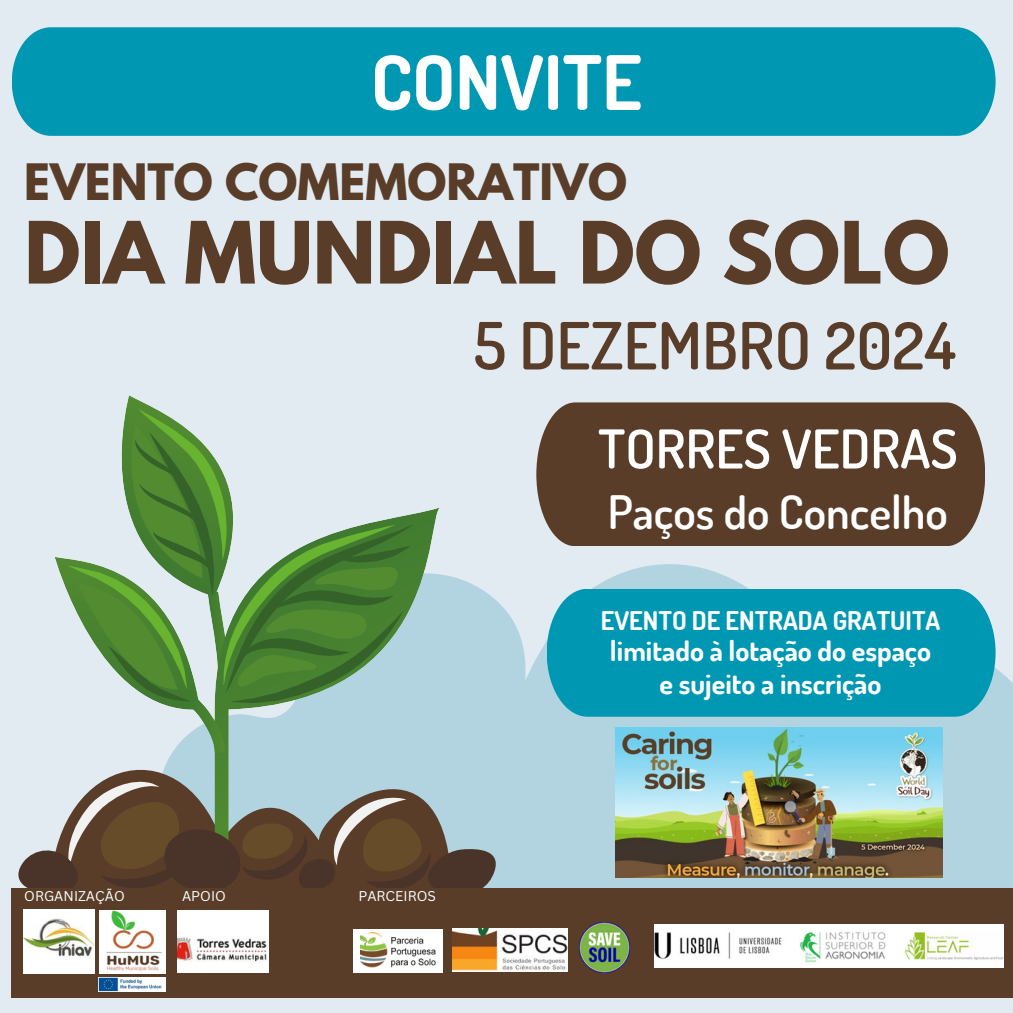
<style>
.page{position:relative;width:1013px;height:1013px;background:#fff}
.page>*{position:absolute;margin:0;border:0;box-sizing:border-box;transform-origin:0 0}
.t1{font:700 76px "League Spartan";color:#593d29}
.t2{font:700 75px "Dosis";color:#fff}
.t3{font:600 65px "Dosis";color:#593d29}
.t4{font:600 53.5px "Dosis";color:#fff}
.t5{font:600 46px "Dosis";color:#fff}
.t6{font:700 44.5px "League Spartan";color:#593d29}
.t7{font:700 28.12px/32.2px "Dosis";color:#fff;text-align:center}
.t8{font:700 25.75px "Dosis";color:#fff}
.t9{font:13.75px "Canva Sans";color:#fff}
</style>
<div class="page">
<div style="left:0;top:0;width:1012px;height:1012px;background:#e3ebf2"></div>
<svg style="left:440px;top:564px;width:572px;height:324px;fill:#b1d4e0"></svg>
<div style="left:451px;top:752px;width:201px;height:136px;background:#b1d4e0"></div>
<svg style="left:102px;top:719px;width:349px;height:62px;fill:#b1d4e0"></svg>
<svg style="left:214px;top:508px;width:226px;height:273px;background:#a4c9c9"></svg>
<svg style="left:55px;top:395px;width:358px;height:358px"></svg>
<svg style="left:18px;top:781px;width:483px;height:107px;background:#7a7266"></svg>
<div style="left:536px;top:402px;width:449px;height:144px;background:#593d29"></div>
<div style="left:12px;top:27px;width:983px;height:109px;background:#0097b2"></div>
<div style="left:12px;top:888px;width:1000px;height:109px;background:#593d29"></div>
<img style="left:615px;top:727px;width:327px;height:150px">
<img style="left:23px;top:909px;width:72px;height:64px">
<img style="left:177px;top:910px;width:91px;height:62px">
<div style="left:353px;top:929px;width:90px;height:43px;background:#fff"></div>
<img style="left:360px;top:932px;width:75px;height:35px">
<div style="left:546px;top:588px;width:449px;height:128px;background:#0097b2"></div>
<img style="left:452px;top:928px;width:115px;height:43px">
<img style="left:655px;top:924px;width:348px;height:43px">
<img style="left:100px;top:910px;width:65px;height:63px">
<img style="left:99px;top:977px;width:66px;height:14px">
<img style="left:579px;top:922px;width:50px;height:50px">
<p class="t2" style="left:371px;top:33px;width:272px">CONVITE</p>
<p class="t6" style="left:24px;top:159px;width:604px">EVENTO COMEMORATIVO</p>
<p class="t1" style="left:24px;top:215px;width:926px">DIA MUNDIAL DO SOLO</p>
<p class="t3" style="left:474px;top:303px;width:483px">5 DEZEMBRO 2024</p>
<p class="t4" style="left:598px;top:413px;width:361px">TORRES VEDRAS</p>
<p class="t5" style="left:607px;top:481px;width:342px">Paços do Concelho</p>
<p class="t9" style="left:24px;top:886px;width:102px">ORGANIZAÇÃO</p>
<p class="t9" style="left:182px;top:886px;width:45px">APOIO</p>
<p class="t9" style="left:358px;top:886px;width:79px">PARCEIROS</p>
<p class="t8" style="left:601px;top:603px;width:341px">EVENTO DE ENTRADA GRATUITA</p>
<p class="t7" style="left:610px;top:634px;width:323px">limitado à lotação do espaço e sujeito a inscrição</p>
</div>
